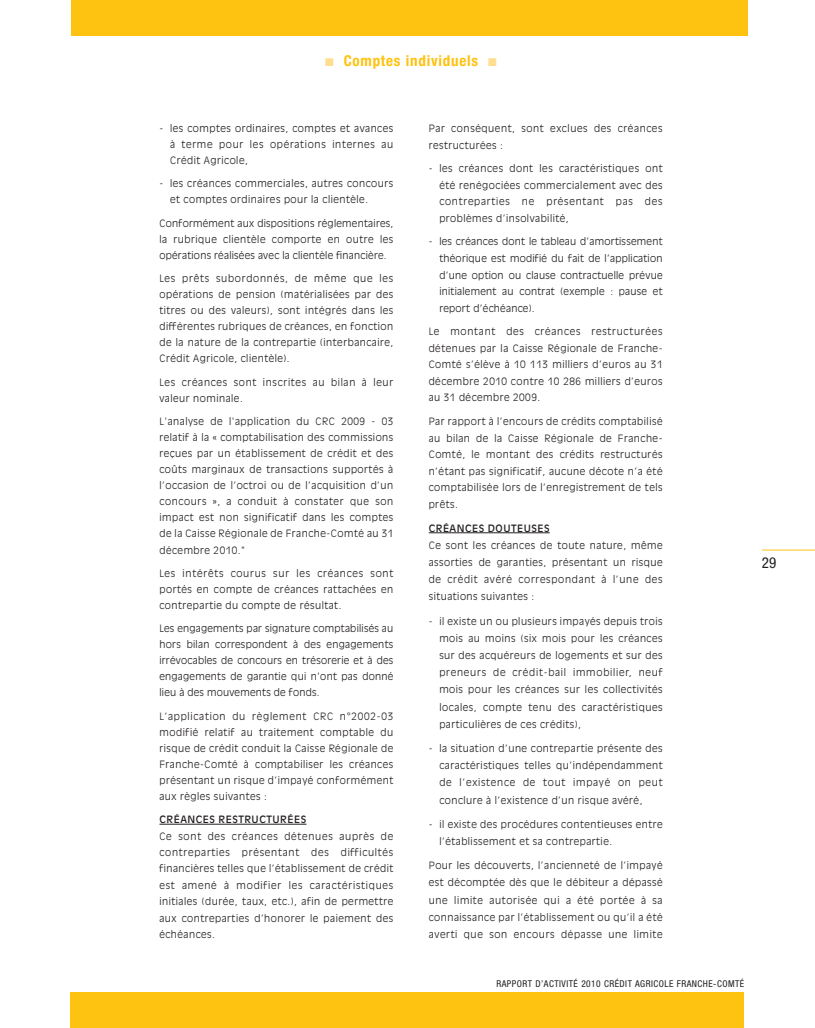
<style>
.page{position:relative;width:815px;height:1028px;background:#fff}
.page>*{position:absolute;margin:0;border:0;box-sizing:border-box;transform-origin:0 0}
.t1{font:700 condensed 15px "Helvetica Neue";letter-spacing:.05em;color:#fec210}
.t2{font:condensed 15px "Helvetica Neue";color:#231f20}
.t3{font:300 10px/16.1px "Antique Olive";letter-spacing:.05em;color:#231f20;text-align:justify}
.t4{font:300 10px/16.1px "Antique Olive";letter-spacing:.07em;color:#231f20}
.t5{font:10px "Antique Olive";letter-spacing:.05em;color:#231f20}
.t6{font:condensed 9.38px "Helvetica Neue";letter-spacing:.05em;color:#231f20}
.s1{color:#ffdd91}
</style>
<div class="page">
<hr style="left:159px;top:824px;width:147px;height:1px;background:#231f20">
<hr style="left:429px;top:532px;width:121px;height:1px;background:#231f20">
<div style="left:71px;top:992px;width:673px;height:36px;background:#fec210"></div>
<div style="left:71px;top:0;width:676px;height:35px;background:#fec210"></div>
<hr style="left:762px;top:549px;width:53px;height:1px;background:#fec210">
<h1 class="t1" style="left:325px;top:55px;width:173px"><span class="s1">■</span> Comptes individuels <span class="s1">■</span></h1>
<p class="t3" style="left:170px;top:121px;width:225px;text-indent:-11px">- les comptes ordinaires, comptes et avances à terme pour les opérations internes au Crédit Agricole,</p>
<p class="t3" style="left:170px;top:176px;width:225px;text-indent:-11px">- les créances commerciales, autres concours et comptes ordinaires pour la clientèle.</p>
<p class="t3" style="left:159px;top:215px;width:235px">Conformément aux dispositions réglementaires, la rubrique clientèle comporte en outre les opérations réalisées avec la clientèle financière.</p>
<p class="t3" style="left:159px;top:271px;width:235px">Les prêts subordonnés, de même que les opérations de pension (matérialisées par des titres ou des valeurs), sont intégrés dans les différentes rubriques de créances, en fonction de la nature de la contrepartie (interbancaire, Crédit Agricole, clientèle).</p>
<p class="t4" style="left:159px;top:374px;width:235px">Les créances sont inscrites au bilan à leur valeur nominale.</p>
<p class="t3" style="left:159px;top:413px;width:235px">L'analyse de l'application du CRC 2009 - 03 relatif à la « comptabilisation des commissions reçues par un établissement de crédit et des coûts marginaux de transactions supportés à l’occasion de l’octroi ou de l’acquisition d’un concours », a conduit à constater que son impact est non significatif dans les comptes de la Caisse Régionale de Franche-Comté au 31 décembre 2010."</p>
<p class="t3" style="left:159px;top:565px;width:235px">Les intérêts courus sur les créances sont portés en compte de créances rattachées en contrepartie du compte de résultat.</p>
<p class="t3" style="left:159px;top:620px;width:235px">Les engagements par signature comptabilisés au hors bilan correspondent à des engagements irrévocables de concours en trésorerie et à des engagements de garantie qui n'ont pas donné lieu à des mouvements de fonds.</p>
<p class="t3" style="left:159px;top:708px;width:235px">L‘application du règlement CRC n°2002-03 modifié relatif au traitement comptable du risque de crédit conduit la Caisse Régionale de Franche-Comté à comptabiliser les créances présentant un risque d’impayé conformément aux règles suivantes :</p>
<p class="t5" style="left:159px;top:815px;width:148px">CRÉANCES RESTRUCTURÉES</p>
<p class="t3" style="left:159px;top:828px;width:235px">Ce sont des créances détenues auprès de contreparties présentant des difficultés financières telles que l’établissement de crédit est amené à modifier les caractéristiques initiales (durée, taux, etc.), afin de permettre aux contreparties d’honorer le paiement des échéances.</p>
<p class="t3" style="left:429px;top:120px;width:235px;line-height:16.5px">Par conséquent, sont exclues des créances restructurées :</p>
<p class="t3" style="left:439px;top:161px;width:225px;line-height:16.5px;text-indent:-11px">- les créances dont les caractéristiques ont été renégociées commercialement avec des contreparties ne présentant pas des problèmes d’insolvabilité,</p>
<p class="t3" style="left:439px;top:234px;width:225px;line-height:16.5px;text-indent:-11px">- les créances dont le tableau d’amortissement théorique est modifié du fait de l’application d’une option ou clause contractuelle prévue initialement au contrat (exemple : pause et report d’échéance).</p>
<p class="t3" style="left:429px;top:324px;width:235px;line-height:16.5px">Le montant des créances restructurées détenues par la Caisse Régionale de Franche-Comté s’élève à 10 113 milliers d’euros au 31 décembre 2010 contre 10 286 milliers d’euros au 31 décembre 2009.</p>
<p class="t3" style="left:429px;top:413px;width:235px;line-height:16.5px">Par rapport à l’encours de crédits comptabilisé au bilan de la Caisse Régionale de Franche-Comté, le montant des crédits restructurés n’étant pas significatif, aucune décote n’a été comptabilisée lors de l’enregistrement de tels prêts.</p>
<p class="t5" style="left:429px;top:524px;width:122px">CRÉANCES DOUTEUSES</p>
<p class="t3" style="left:429px;top:537px;width:235px;line-height:17.1px">Ce sont les créances de toute nature, même assorties de garanties, présentant un risque de crédit avéré correspondant à l’une des situations suivantes :</p>
<p class="t3" style="left:439px;top:613px;width:225px;line-height:17.1px;text-indent:-11px">- il existe un ou plusieurs impayés depuis trois mois au moins (six mois pour les créances sur des acquéreurs de logements et sur des preneurs de crédit-bail immobilier, neuf mois pour les créances sur les collectivités locales, compte tenu des caractéristiques particulières de ces crédits),</p>
<p class="t3" style="left:439px;top:740px;width:225px;line-height:17.1px;text-indent:-11px">- la situation d’une contrepartie présente des caractéristiques telles qu’indépendamment de l’existence de tout impayé on peut conclure à l’existence d’un risque avéré,</p>
<p class="t3" style="left:439px;top:816px;width:225px;line-height:17.1px;text-indent:-11px">- il existe des procédures contentieuses entre l’établissement et sa contrepartie.</p>
<p class="t3" style="left:429px;top:857px;width:235px;line-height:17.1px">Pour les découverts, l’ancienneté de l’impayé est décomptée dès que le débiteur a dépassé une limite autorisée qui a été portée à sa connaissance par l’établissement ou qu’il a été averti que son encours dépasse une limite</p>
<p class="t6" style="left:496px;top:980px;width:249px">RAPPORT D’ACTIVITÉ 2010 CRÉDIT AGRICOLE FRANCHE-COMTÉ</p>
<h1 class="t2" style="left:762px;top:557px;width:16px">29</h1>
</div>
